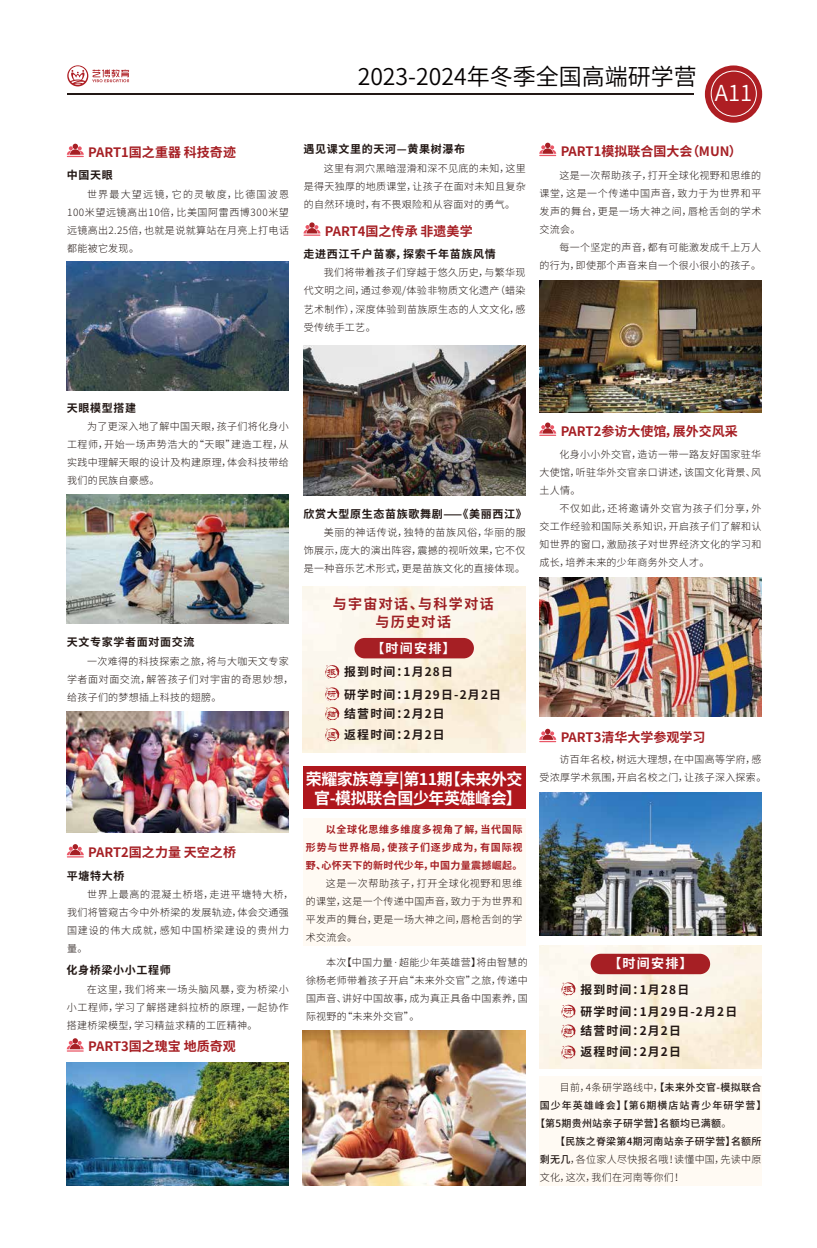
<style>
.page{position:relative;width:817px;height:1248px;background:#fff}
.page>*{position:absolute;margin:0;border:0;box-sizing:border-box;transform-origin:0 0}
.t1{font:23px "Source Han Sans CN";color:#040000}
.t2{font:22px "Source Han Sans CN";color:#fff}
.t3{font:700 16px/19.2px "Source Han Sans CN";letter-spacing:-.03em;color:#fff;text-align:center}
.t4{font:700 14px/18px "Source Han Sans CN";letter-spacing:.1em;color:#9e2024;text-align:center}
.t5{font:700 13px "Source Han Sans CN";color:#a61f24}
.t6{font:700 13px "Source Han Sans CN";letter-spacing:.1em;color:#fff}
.t7{font:700 11.9px/22.3px "Source Han Sans CN";letter-spacing:.1em;color:#221714}
.t8{font:700 11px "Source Han Sans CN";letter-spacing:.06em;color:#221714}
.t9{font:300 10px/18px "Source Han Sans CN";letter-spacing:.03em;color:#221815;text-align:justify}
.t10{font:300 10px/18px "Source Han Sans CN";letter-spacing:.06em;color:#221815}
.t11{font:700 10px/18px "Source Han Sans CN";letter-spacing:.065em;color:#a61f24;text-align:justify}
.t12{font:500 10px "Source Han Sans CN";letter-spacing:.03em;color:#221815}
.t13{font:500 10px "Source Han Sans CN";letter-spacing:.1em;color:#221815}
.t14{font:9.6px "ST Liti";color:#a61f24}
.s1{font-weight:500}
.s2{font-weight:300}
</style>
<div class="page">
<hr style="left:67px;top:94px;width:626px;height:1px;background:#221815">
<svg style="left:67px;top:65px;width:62px;height:21px"></svg>
<div style="left:704px;top:65px;width:58px;height:58px;background:#ae1e23;border-radius:50%"></div>
<div style="left:710px;top:71px;width:46px;height:46px;border:1px solid #fff;border-radius:50%"></div>
<img style="left:303px;top:586px;width:222px;height:166px">
<svg style="left:325px;top:665px;width:14px;height:14px"></svg>
<svg style="left:325px;top:687px;width:14px;height:35px"></svg>
<svg style="left:325px;top:728px;width:14px;height:15px"></svg>
<div style="left:303px;top:766px;width:222px;height:42px;background:#af171d"></div>
<div style="left:303px;top:818px;width:222px;height:127px;background:#fffaf3"></div>
<div style="left:539px;top:1075px;width:222px;height:110px;background:#fffaf3"></div>
<svg style="left:67px;top:144px;width:17px;height:13px"></svg>
<svg style="left:67px;top:1038px;width:17px;height:13px"></svg>
<svg style="left:67px;top:844px;width:17px;height:13px"></svg>
<img style="left:66px;top:262px;width:223px;height:129px">
<img style="left:66px;top:494px;width:223px;height:129px">
<img style="left:66px;top:711px;width:223px;height:121px">
<img style="left:66px;top:1062px;width:223px;height:123px">
<svg style="left:303px;top:222px;width:17px;height:14px"></svg>
<svg style="left:539px;top:143px;width:17px;height:13px"></svg>
<svg style="left:539px;top:422px;width:17px;height:14px"></svg>
<svg style="left:539px;top:728px;width:17px;height:14px"></svg>
<img style="left:303px;top:345px;width:222px;height:151px">
<img style="left:302px;top:1030px;width:223px;height:155px">
<img style="left:539px;top:281px;width:222px;height:131px">
<img style="left:539px;top:577px;width:222px;height:139px">
<img style="left:539px;top:792px;width:222px;height:143px">
<div style="left:354px;top:638px;width:120px;height:20px;background:#a61f24;border-radius:10px"></div>
<img style="left:539px;top:945px;width:222px;height:122px">
<svg style="left:561px;top:982px;width:14px;height:15px"></svg>
<svg style="left:561px;top:1004px;width:14px;height:35px"></svg>
<svg style="left:561px;top:1045px;width:14px;height:15px"></svg>
<div style="left:590px;top:953px;width:120px;height:21px;background:#a61f24;border-radius:10px"></div>
<h1 class="t1" style="left:357px;top:63px;width:340px">2023-2024年冬季全国高端研学营</h1>
<h2 class="t2" style="left:714px;top:81px;width:39px">A11</h2>
<h3 class="t5" style="left:88px;top:145px;width:149px">PART1国之重器 科技奇迹</h3>
<p class="t8" style="left:67px;top:169px;width:47px">中国天眼</p>
<p class="t9" style="left:67px;top:185px;width:223px;text-indent:20px">世界最大望远镜，它的灵敏度，比德国波恩100米望远镜高出10倍，比美国阿雷西博300米望远镜高出2.25倍，也就是说就算站在月亮上打电话都能被它发现。</p>
<p class="t8" style="left:303px;top:143px;width:163px">遇见课文里的天河—黄果树瀑布</p>
<p class="t9" style="left:304px;top:160px;width:223px;text-indent:20px">这里有洞穴黑暗湿滑和深不见底的未知，这里是得天独厚的地质课堂，让孩子在面对未知且复杂的自然环境时，有不畏艰险和从容面对的勇气。</p>
<h3 class="t5" style="left:325px;top:223px;width:149px">PART4国之传承 非遗美学</h3>
<p class="t8" style="left:303px;top:248px;width:194px">走进西江千户苗寨，探索千年苗族风情</p>
<p class="t9" style="left:304px;top:264px;width:223px;text-indent:20px">我们将带着孩子们穿越于悠久历史，与繁华现代文明之间，通过参观/体验非物质文化遗产（蜡染艺术制作），深度体验到苗族原生态的人文文化，感受传统手工艺。</p>
<h3 class="t5" style="left:560px;top:144px;width:183px">PART1模拟联合国大会（MUN）</h3>
<p class="t9" style="left:539px;top:166px;width:223px;text-indent:20px">这是一次帮助孩子，打开全球化视野和思维的课堂，这是一个传递中国声音，致力于为世界和平发声的舞台，更是一场大神之间，唇枪舌剑的学术交流会。</p>
<p class="t9" style="left:539px;top:238px;width:223px;text-align:right">每一个坚定的声音，都有可能激发成千上万人<br>的行为，即使那个声音来自一个很小很小的孩子。</p>
<p class="t8" style="left:67px;top:401px;width:71px">天眼模型搭建</p>
<p class="t9" style="left:67px;top:418px;width:223px;text-indent:20px">为了更深入地了解中国天眼，孩子们将化身小工程师，开始一场声势浩大的“天眼”建造工程，从实践中理解天眼的设计及构建原理，体会科技带给我们的民族自豪感。</p>
<p class="t8" style="left:67px;top:636px;width:129px">天文专家学者面对面交流</p>
<p class="t9" style="left:67px;top:652px;width:228px;text-align:left;text-indent:20px">一次难得的科技探索之旅，将与大咖天文专家学者面对面交流，解答孩子们对宇宙的奇思妙想，给孩子们的梦想插上科技的翅膀。</p>
<h3 class="t5" style="left:88px;top:845px;width:149px">PART2国之力量 天空之桥</h3>
<p class="t8" style="left:67px;top:869px;width:59px">平塘特大桥</p>
<p class="t10" style="left:67px;top:885px;width:228px;text-indent:20px">世界上最高的混凝土桥塔，走进平塘特大桥，我们将管窥古今中外桥梁的发展轨迹，体会交通强国建设的伟大成就，感知中国桥梁建设的贵州力量。</p>
<p class="t8" style="left:67px;top:964px;width:106px">化身桥梁小小工程师</p>
<p class="t9" style="left:67px;top:980px;width:223px;text-indent:20px">在这里，我们将来一场头脑风暴，变为桥梁小小工程师，学习了解搭建斜拉桥的原理，一起协作搭建桥梁模型，学习精益求精的工匠精神。</p>
<h3 class="t5" style="left:88px;top:1039px;width:149px">PART3国之瑰宝 地质奇观</h3>
<p class="t8" style="left:303px;top:507px;width:225px">欣赏大型原生态苗族歌舞剧⸺《美丽西江》</p>
<p class="t9" style="left:304px;top:523px;width:223px;text-indent:20px">美丽的神话传说，独特的苗族风俗，华丽的服饰展示，庞大的演出阵容，震撼的视听效果，它不仅是一种音乐艺术形式，更是苗族文化的直接体现。</p>
<h3 class="t4" style="left:332px;top:595px;width:162px">与宇宙对话、与科学对话与历史对话</h3>
<p class="t7" style="left:344px;top:661px;width:158px">报到时间：1月28日<br>研学时间：1月29日-2月2日</p>
<p class="t7" style="left:344px;top:703px;width:102px;line-height:21px">结营时间：2月2日返程时间：2月2日</p>
<h3 class="t6" style="left:371px;top:641px;width:85px">【时间安排】</h3>
<p class="t14" style="left:327px;top:666px;width:11px">报</p>
<p class="t14" style="left:327px;top:709px;width:11px">结</p>
<p class="t14" style="left:327px;top:689px;width:11px">研</p>
<p class="t14" style="left:327px;top:730px;width:11px">返</p>
<h3 class="t3" style="left:306px;top:769px;width:218px">荣耀家族尊享|第11期【未来外交官-模拟联合国少年英雄峰会】</h3>
<p class="t11" style="left:306px;top:820px;width:218px;text-indent:20px">以全球化思维多维度多视角了解，当代国际形势与世界格局，使孩子们逐步成为，有国际视野、心怀天下的新时代少年，中国力量震撼崛起。</p>
<p class="t9" style="left:306px;top:874px;width:218px;text-indent:20px">这是一次帮助孩子，打开全球化视野和思维的课堂，这是一个传递中国声音，致力于为世界和平发声的舞台，更是一场大神之间，唇枪舌剑的学术交流会。</p>
<p class="t9" style="left:306px;top:953px;width:223px;text-indent:20px">本次【中国力量·超能少年英雄营】将由智慧的徐杨老师带着孩子开启“未来外交官”之旅，传递中国声音、讲好中国故事，成为真正具备中国素养，国际视野的“未来外交官”。</p>
<h3 class="t5" style="left:560px;top:423px;width:179px">PART2参访大使馆，展外交风采</h3>
<p class="t9" style="left:539px;top:446px;width:223px;text-indent:20px">化身小小外交官，造访一带一路友好国家驻华大使馆，听驻华外交官亲口讲述，该国文化背景、风土人情。</p>
<p class="t9" style="left:539px;top:500px;width:223px;text-indent:20px">不仅如此，还将邀请外交官为孩子们分享，外交工作经验和国际关系知识，开启孩子们了解和认知世界的窗口，激励孩子对世界经济文化的学习和成长，培养未来的少年商务外交人才。</p>
<h3 class="t5" style="left:560px;top:729px;width:146px">PART3清华大学参观学习</h3>
<p class="t9" style="left:539px;top:750px;width:228px;text-indent:20px">访百年名校，树远大理想，在中国高等学府，感受浓厚学术氛围，开启名校之门，让孩子深入探索。</p>
<h3 class="t6" style="left:608px;top:956px;width:85px">【时间安排】</h3>
<p class="t7" style="left:580px;top:978px;width:158px">报到时间：1月28日<br>研学时间：1月29日-2月2日</p>
<p class="t7" style="left:580px;top:1020px;width:102px;line-height:21px">结营时间：2月2日返程时间：2月2日</p>
<p class="t14" style="left:563px;top:984px;width:11px">报</p>
<p class="t14" style="left:563px;top:1026px;width:11px">结</p>
<p class="t14" style="left:563px;top:1006px;width:11px">研</p>
<p class="t14" style="left:563px;top:1047px;width:11px">返</p>
<p class="t9" style="left:559px;top:1077px;width:203px">目前，4条研学路线中，<span class="s1">【未来外交官-模拟联合</span></p>
<p class="t13" style="left:539px;top:1099px;width:228px">国少年英雄峰会】【第6期横店站青少年研学营】</p>
<p class="t12" style="left:535px;top:1117px;width:198px">【第5期贵州站亲子研学营】名额均已满额<span class="s2">。</span></p>
<p class="t12" style="left:555px;top:1135px;width:208px">【民族之脊梁第4期河南站亲子研学营】名额所</p>
<p class="t9" style="left:539px;top:1149px;width:223px"><span class="s1">剩无几</span>，各位家人尽快报名哦！读懂中国，先读中原</p>
<p class="t9" style="left:539px;top:1167px;width:146px">文化，这次，我们在河南等你们！</p>
</div>
